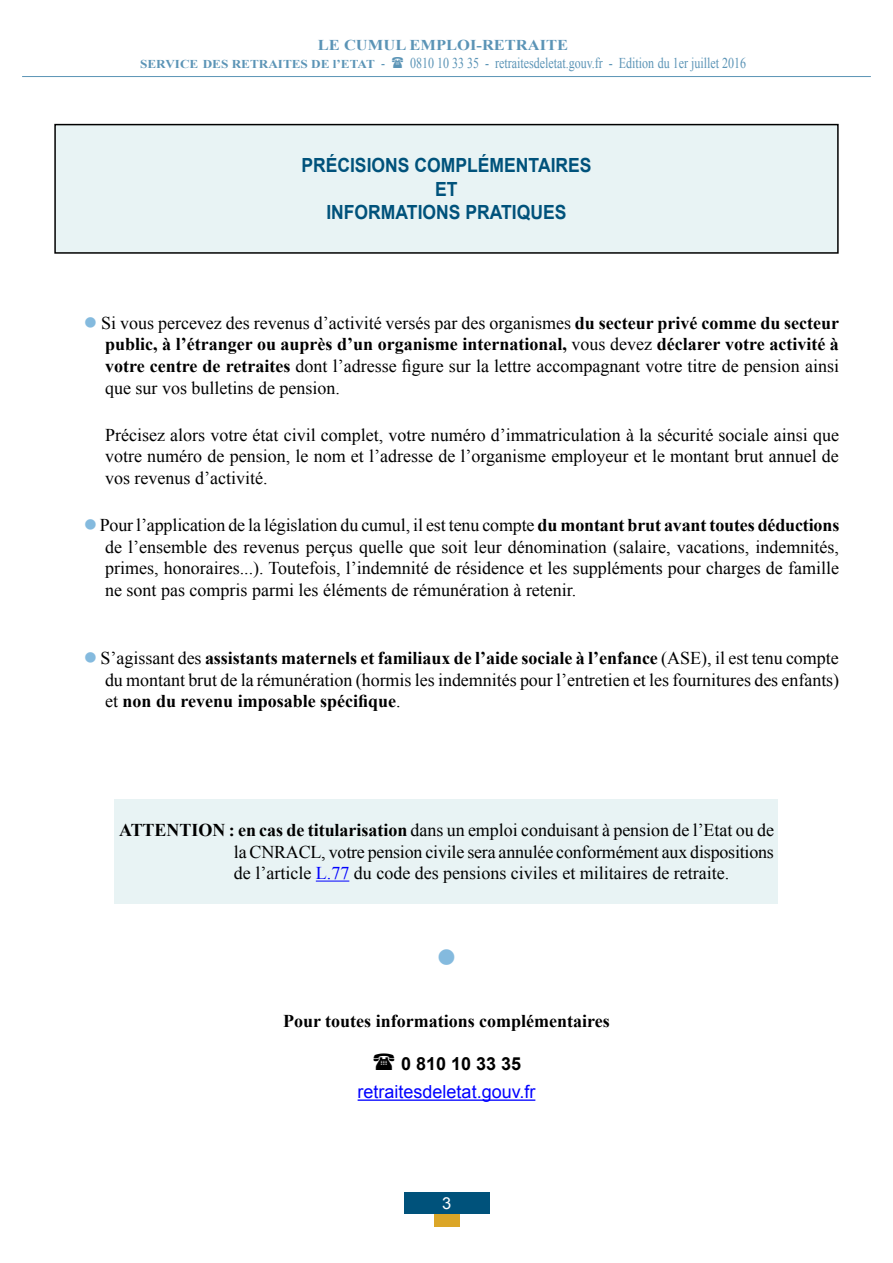
<style>
.page{position:relative;width:893px;height:1263px;background:#fff}
.page>*{position:absolute;margin:0;border:0;box-sizing:border-box;transform-origin:0 0}
.t1{font:27px "Wingdings";color:#84bade}
.t2{font:700 19.5px/23.4px "Arial";color:#00527b;text-align:center;scale:.9 1}
.t3{font:18px/21.6px "Times New Roman";color:#000;text-align:justify}
.t4{font:700 18px "Times New Roman";color:#000}
.t5{font:18px "Arial";color:#00f}
.t6{font:700 18px "Arial";color:#000}
.t7{font:16.5px "Arial";color:#fff}
.t8{font:15px "Times New Roman";color:#5b94b6;scale:.8 1}
.t9{font:700 15px "Times New Roman";color:#5b94b6;scale:1.1 1}
.t10{font:700 12px "Times New Roman";color:#5b94b6;scale:1.1 1}
.s1{font-weight:400;font-size:15px}
.s2{color:#84bade}
.s3{font-weight:700}
.s4{color:#00f}
</style>
<div class="page">
<div style="left:404px;top:1192px;width:85px;height:22px;background:#00527b"></div>
<div style="left:434px;top:1214px;width:26px;height:12px;background:#dba628"></div>
<hr style="left:22px;top:76px;width:849px;height:1px;background:#5b94b6">
<hr style="left:358px;top:1099px;width:177px;height:2px;background:#00f">
<div style="left:55px;top:125px;width:783px;height:128px;background:#e8f3f4"></div>
<div style="left:54px;top:124px;width:785px;height:130px;border:2px solid #000"></div>
<div style="left:115px;top:799px;width:663px;height:104px;background:#e8f3f4"></div>
<hr style="left:316px;top:881px;width:33px;height:1px;background:#00f">
<p class="t9" style="left:318px;top:34px;width:160px">le c umul emploi-retraite</p>
<p class="t10" style="left:140px;top:55px;width:224px">SERVICE DES RETRAITES DE l’ETAT <span class="s1">-</span></p>
<p class="t8" style="left:410px;top:53px;width:421px">0810 10 33 35 - retraitesdeletat.gouv.fr - Edition du 1er juillet 2016</p>
<p class="t2" style="left:301px;top:154px;width:324px">PRÉCISIONS COMPLÉMENTAIRES<br>ET<br>INFORMATIONS PRATIQUES</p>
<p class="t3" style="left:105px;top:312px;width:736px;text-indent:-21px"><span class="s2">●</span> Si vous percevez des revenus d’activité versés par des organismes <span class="s3">du secteur privé comme du secteur public, à l’étranger ou auprès d’un organisme international,</span> vous devez <span class="s3">déclarer votre activité à votre centre de retraites</span> dont l’adresse figure sur la lettre accompagnant votre titre de pension ainsi que sur vos bulletins de pension.</p>
<p class="t3" style="left:105px;top:423px;width:735px">Précisez alors votre état civil complet, votre numéro d’immatriculation à la sécurité sociale ainsi que votre numéro de pension, le nom et l’adresse de l’organisme employeur et le montant brut annuel de vos revenus d’activité.</p>
<p class="t3" style="left:105px;top:514px;width:736px;text-indent:-21px"><span class="s2">●</span>Pour l’application de la législation du cumul, il est tenu compte <span class="s3">du montant brut avant toutes déductions </span>de l’ensemble des revenus perçus quelle que soit leur dénomination (salaire, vacations, indemnités, primes, honoraires...). Toutefois, l’indemnité de résidence et les suppléments pour charges de famille ne sont pas compris parmi les éléments de rémunération à retenir.</p>
<p class="t3" style="left:105px;top:647px;width:736px;text-indent:-21px"><span class="s2">●</span> S’agissant des <span class="s3">assistants maternels et familiaux de l’aide sociale à l’enfance</span> (ASE), il est tenu compte du montant brut de la rémunération (hormis les indemnités pour l’entretien et les fournitures des enfants) et <span class="s3">non du revenu imposable spécifique</span>.</p>
<p class="t3" style="left:234px;top:819px;width:542px;text-indent:-115px"><span class="s3">ATTENTION : en cas de titularisation</span> dans un emploi conduisant à pension de l’Etat ou de la CNRACL, votre pension civile sera annulée conformément aux dispositions de l’article <span class="s4">L.77</span> du code des pensions civiles et militaires de retraite.</p>
<h1 class="t1" style="left:436px;top:943px;width:22px">●</h1>
<p class="t4" style="left:283px;top:1009px;width:328px">Pour toutes informations complémentaires</p>
<p class="t6" style="left:401px;top:1052px;width:122px">0 810 10 33 35</p>
<p class="t5" style="left:358px;top:1080px;width:180px">retraitesdeletat.gouv.fr</p>
<p class="t7" style="left:442px;top:1193px;width:11px">3</p>
</div>
